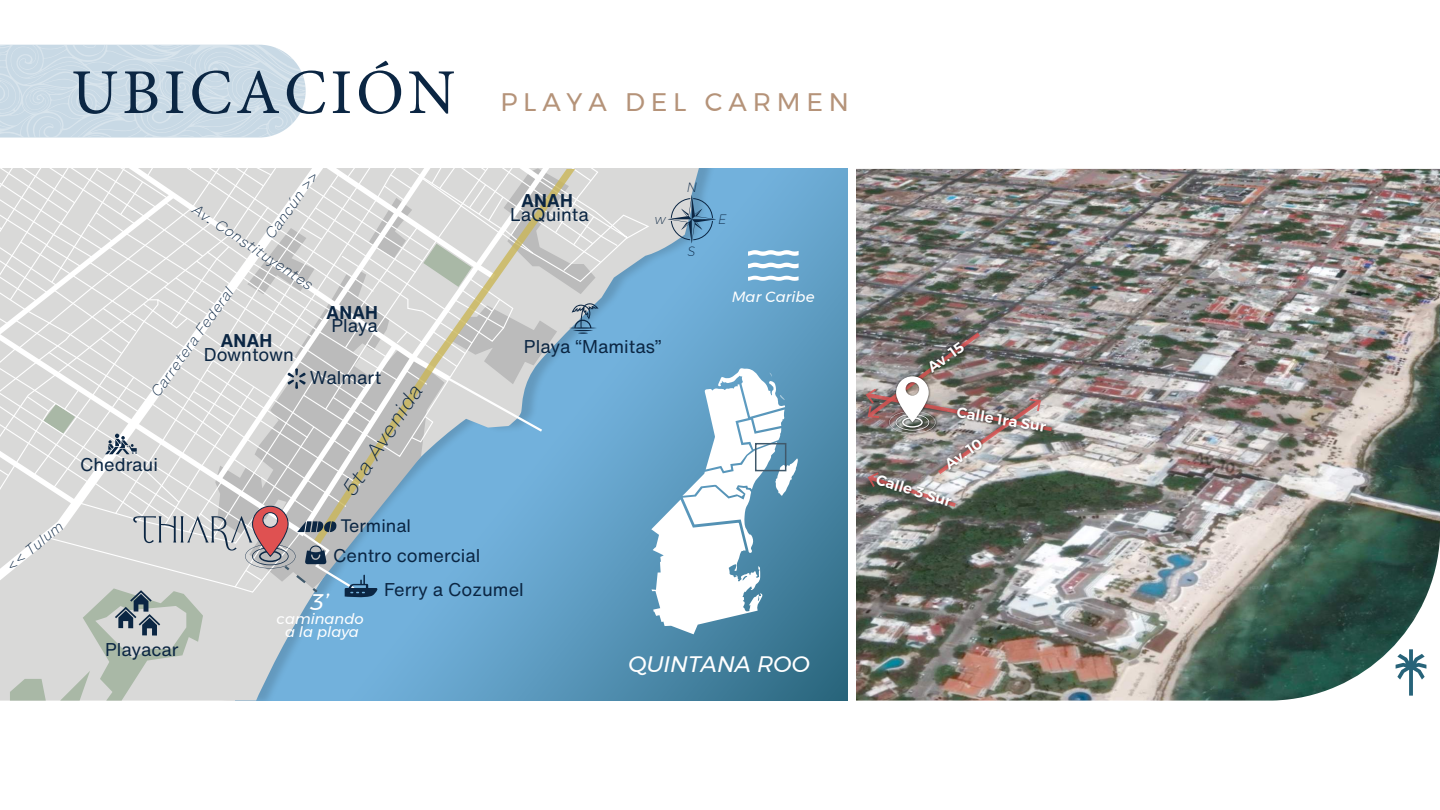
<style>
.page{position:relative;width:1440px;height:810px;background:#fff}
.page>*{position:absolute;margin:0;border:0;box-sizing:border-box;transform-origin:0 0}
.t1{font:63.9px "Minion Pro";letter-spacing:.06em;color:#0b2643}
.t2{font:25.28px "Montserrat";letter-spacing:.23em;color:#b59379}
.t3{font:italic 22.58px "Montserrat";color:#fff}
.t4{font:italic 22.35px "Montserrat";color:#fff}
.t5{font:italic 300 expanded 19.8px "Helvetica Now Micro";color:#0b2643}
.t6{font:18.23px "Helvetica Now Text";color:#0b2643}
.t7{font:700 18.23px "Helvetica Now Text";color:#0b2643}
.t8{font:17.77px "Helvetica Now Text";color:#0b2643}
.t9{font:600 14.77px "Montserrat";color:#fff}
.t10{font:italic 14.77px/13.1px "Montserrat";color:#fff;text-align:center}
.t11{font:italic 300 expanded 13.35px "Helvetica Now Micro";color:#0b2643}
.t12{font:italic 200 13.12px "Montserrat";color:#0b2643}
</style>
<div class="page">
<svg style="left:0;top:45px;width:306px;height:93px;background:#cddce7"></svg>
<img style="left:856px;top:169px;width:584px;height:532px">
<svg style="left:0;top:169px;width:848px;height:532px;background:#a9c1d0"></svg>
<svg style="left:1396px;top:649px;width:30px;height:47px"></svg>
<img style="left:1163px;top:422px;width:101px;height:86px">
<img style="left:1052px;top:378px;width:23px;height:88px">
<img style="left:846px;top:446px;width:135px;height:96px">
<img style="left:898px;top:312px;width:99px;height:20px">
<img style="left:862px;top:384px;width:4px;height:77px">
<img style="left:866px;top:332px;width:186px;height:175px">
<h1 class="t1" style="left:71px;top:50px;width:386px">UBICACIÓN</h1>
<h2 class="t2" style="left:500px;top:83px;width:350px">PLAYA DEL CARMEN</h2>
<p class="t11" style="left:2px;top:560px;width:71px;rotate:-40deg">&lt;&lt; Tulum</p>
<p class="t11" style="left:260px;top:232px;width:82px;rotate:-54deg">Cancún &gt;&gt;</p>
<p class="t11" style="left:200px;top:199px;width:143px;rotate:34deg">Av. Constituyentes</p>
<p class="t11" style="left:146px;top:389px;width:132px;rotate:-54deg">Carretera Federal</p>
<p class="t7" style="left:326px;top:298px;width:53px">ANAH</p>
<p class="t6" style="left:331px;top:312px;width:48px">Playa</p>
<p class="t7" style="left:220px;top:326px;width:53px">ANAH</p>
<p class="t6" style="left:204px;top:341px;width:92px">Downtown</p>
<p class="t6" style="left:310px;top:364px;width:73px">Walmart</p>
<p class="t5" style="left:335px;top:486px;width:130px;rotate:-57deg">5ta Avenida</p>
<p class="t6" style="left:80px;top:451px;width:79px">Chedraui</p>
<p class="t8" style="left:340px;top:512px;width:72px">Terminal</p>
<p class="t6" style="left:333px;top:542px;width:149px">Centro comercial</p>
<p class="t7" style="left:521px;top:187px;width:53px">ANAH</p>
<p class="t6" style="left:510px;top:201px;width:80px">LaQuinta</p>
<p class="t12" style="left:687px;top:178px;width:12px">N</p>
<p class="t12" style="left:655px;top:209px;width:12px">w</p>
<p class="t12" style="left:718px;top:209px;width:10px">E</p>
<p class="t12" style="left:688px;top:242px;width:9px">S</p>
<p class="t10" style="left:732px;top:291px;width:84px">Mar Caribe</p>
<p class="t6" style="left:524px;top:333px;width:139px">Playa “Mamitas”</p>
<p class="t6" style="left:105px;top:636px;width:75px">Playacar</p>
<p class="t3" style="left:310px;top:585px;width:20px">3’</p>
<p class="t10" style="left:277px;top:612px;width:89px">caminando a la playa</p>
<p class="t6" style="left:384px;top:575px;width:141px">Ferry a Cozumel</p>
<p class="t4" style="left:628px;top:648px;width:183px">QUINTANA ROO</p>
<p class="t9" style="left:922px;top:360px;width:43px;rotate:-36deg">Av. 15</p>
<p class="t9" style="left:959px;top:401px;width:92px;rotate:9deg">Calle 1ra Sur</p>
<p class="t9" style="left:940px;top:456px;width:44px;rotate:-35deg">Av. 10</p>
<p class="t9" style="left:880px;top:468px;width:80px;rotate:17deg">Calle 3 Sur</p>
</div>
